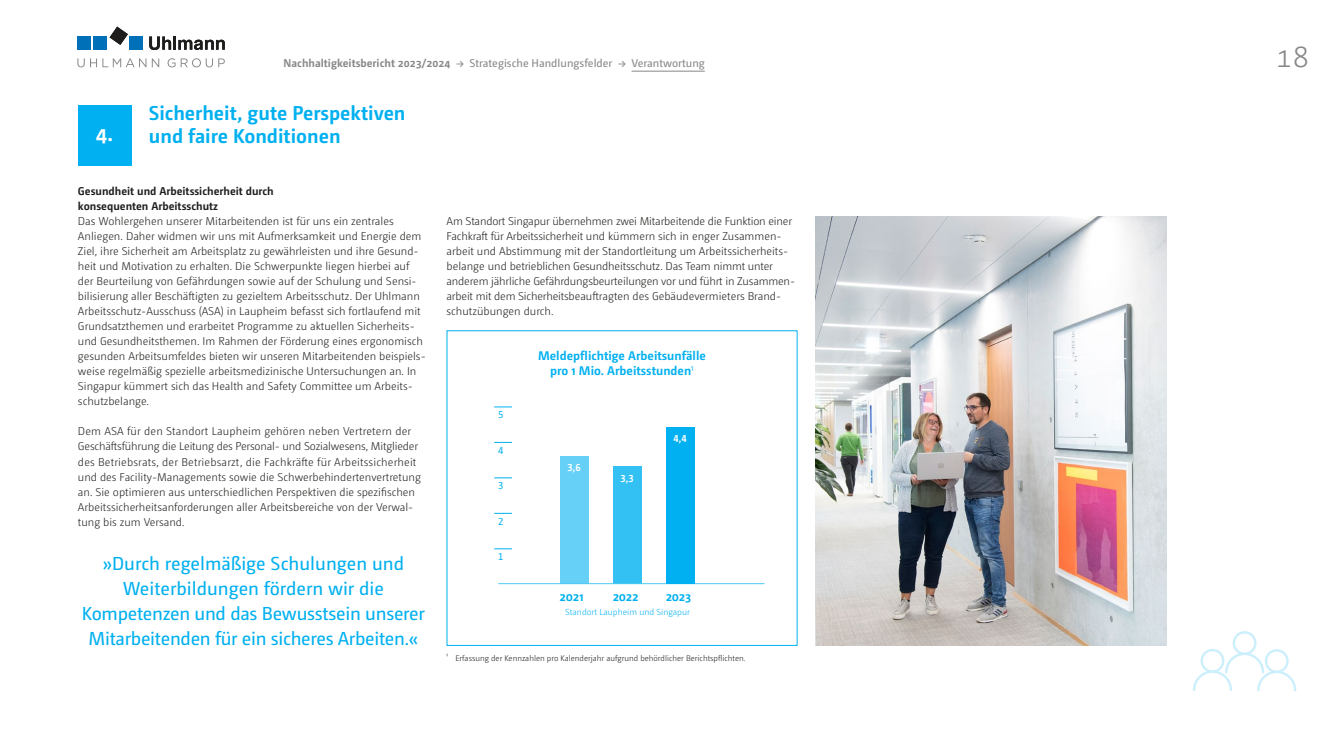
<style>
.page{position:relative;width:1322px;height:745px;background:#fff}
.page>*{position:absolute;margin:0;border:0;box-sizing:border-box;transform-origin:0 0}
.t1{font:300 31.25px "Camingo Dos Pro";color:#878787}
.t2{font:700 22px "Camingo Dos Pro";color:#fff}
.t3{font:700 20px/22.5px "Camingo Dos Pro";color:#00b0f0}
.t4{font:18.75px/25px "Camingo Dos Pro";letter-spacing:-.015em;color:#00b0f0;text-align:center}
.t5{font:700 12.5px/15px "Camingo Dos Pro";color:#00b0f0;text-align:center}
.t6{font:300 11.25px/15px "Camingo Dos Pro";color:#1d1d1b}
.t7{font:11.25px "Camingo Dos Pro";color:#878787}
.t8{font:700 11.25px/15px "Camingo Dos Pro";color:#1d1d1b}
.t9{font:700 10px "Camingo Dos Pro";color:#fff}
.t10{font:10px "Camingo Dos Pro";color:#00b0f0}
.t11{font:300 8.75px "Camingo Dos Pro";color:#00b0f0}
.t12{font:300 8.12px "Camingo Dos Pro";color:#1d1d1b}
.s1{font-weight:700}
.s2{font-weight:300}
</style>
<div class="page">
<hr style="left:631px;top:71px;width:74px;height:1px;background:#878787">
<svg style="left:110px;top:27px;width:18px;height:18px"></svg>
<div style="left:77px;top:36px;width:14px;height:14px;background:#0070b8"></div>
<div style="left:94px;top:36px;width:13px;height:14px;background:#0070b8"></div>
<div style="left:129px;top:36px;width:14px;height:14px;background:#0070b8"></div>
<svg style="left:149px;top:36px;width:76px;height:14px"></svg>
<svg style="left:77px;top:58px;width:148px;height:9px"></svg>
<div style="left:1200px;top:648px;width:24px;height:24px;border:2px solid #cceffc;border-radius:50%"></div>
<div style="left:1232px;top:630px;width:24px;height:24px;border:2px solid #cceffc;border-radius:50%"></div>
<div style="left:1264px;top:648px;width:24px;height:24px;border:2px solid #cceffc;border-radius:50%"></div>
<svg style="left:1193px;top:651px;width:104px;height:41px"></svg>
<img style="left:815px;top:216px;width:351px;height:429px">
<div style="left:560px;top:456px;width:28px;height:127px;background:#66d0f6"></div>
<div style="left:613px;top:466px;width:28px;height:117px;background:#33c0f3"></div>
<svg style="left:494px;top:406px;width:18px;height:1px"></svg>
<svg style="left:494px;top:442px;width:18px;height:1px"></svg>
<svg style="left:494px;top:477px;width:18px;height:1px"></svg>
<svg style="left:494px;top:512px;width:18px;height:1px"></svg>
<svg style="left:494px;top:548px;width:18px;height:1px"></svg>
<div style="left:78px;top:105px;width:53px;height:60px;background:#00b0f0"></div>
<hr style="left:498px;top:583px;width:266px;height:1px;background:#4dc8f5">
<div style="left:666px;top:427px;width:28px;height:156px;background:#00b0f0"></div>
<h2 class="t2" style="left:96px;top:119px;width:19px">4.</h2>
<p class="t7" style="left:283px;top:57px;width:423px"><span class="s1">Nachhaltigkeitsbericht 2023/2024</span> → Strategische Handlungsfelder → Verantwortung</p>
<h3 class="t3" style="left:149px;top:102px;width:258px">Sicherheit, gute Perspektiven und faire Konditionen</h3>
<p class="t8" style="left:78px;top:183px;width:197px">Gesundheit und Arbeitssicherheit durch konsequenten Arbeitsschutz</p>
<p class="t6" style="left:78px;top:214px;width:349px">Das Wohlergehen unserer Mitarbeitenden ist für uns ein zentrales Anliegen. Daher widmen wir uns mit Aufmerksamkeit und Energie dem Ziel, ihre Sicherheit am Arbeitsplatz zu gewährleisten und ihre Gesund&shy;heit und Motivation zu erhalten. Die Schwerpunkte liegen hierbei auf der Beurteilung von Gefährdungen sowie auf der Schulung und Sensi&shy;bilisierung aller Beschäftigten zu gezieltem Arbeitsschutz. Der Uhlmann Arbeitsschutz-Ausschuss (ASA) in Laupheim befasst sich fortlaufend mit Grundsatzthemen und erarbeitet Programme zu aktuellen Sicherheits&shy;und Gesundheitsthemen. Im Rahmen der Förderung eines ergonomisch gesunden Arbeitsumfeldes bieten wir unseren Mitarbeitenden beispiels&shy;weise regelmäßig spezielle arbeitsmedizinische Untersuchungen an. In Singapur kümmert sich das Health and Safety Committee um Arbeits&shy;schutzbelange.</p>
<p class="t6" style="left:78px;top:424px;width:344px">Dem ASA für den Standort Laupheim gehören neben Vertretern der Geschäftsführung die Leitung des Personal- und Sozialwesens, Mitglieder des Betriebsrats, der Betriebsarzt, die Fachkräfte für Arbeitssicherheit und des Facility-Managements sowie die Schwerbehindertenvertretung an. Sie optimieren aus unterschiedlichen Perspektiven die spezifischen Arbeitssicherheitsanforderungen aller Arbeitsbereiche von der Verwal&shy;tung bis zum Versand.</p>
<h3 class="t4" style="left:82px;top:550px;width:344px">»Durch regelmäßige Schulungen und Weiterbildungen fördern wir die Kompetenzen und das Bewusstsein unserer Mitarbeitenden für ein sicheres Arbeiten.«</h3>
<p class="t6" style="left:446px;top:214px;width:350px">Am Standort Singapur übernehmen zwei Mitarbeitende die Funktion einer Fachkraft für Arbeitssicherheit und kümmern sich in enger Zusammen&shy;arbeit und Abstimmung mit der Standortleitung um Arbeitssicherheits&shy;belange und betrieblichen Gesundheitsschutz. Das Team nimmt unter anderem jährliche Gefährdungsbeurteilungen vor und führt in Zusammen&shy;arbeit mit dem Sicherheitsbeauftragten des Gebäudevermieters Brand&shy;schutzübungen durch.</p>
<p class="t5" style="left:538px;top:348px;width:169px">Meldepflichtige Arbeitsunfälle pro 1 Mio. Arbeitsstunden<span class="s2">¹</span></p>
<p class="t10" style="left:498px;top:408px;width:7px">5</p>
<p class="t10" style="left:498px;top:444px;width:7px">4</p>
<p class="t10" style="left:498px;top:479px;width:7px">3</p>
<p class="t10" style="left:498px;top:515px;width:7px">2</p>
<p class="t10" style="left:498px;top:550px;width:7px">1</p>
<p class="t9" style="left:567px;top:461px;width:15px">3,6</p>
<p class="t9" style="left:620px;top:471px;width:15px">3,3</p>
<p class="t9" style="left:673px;top:432px;width:15px">4,4</p>
<p class="t5" style="left:560px;top:588px;width:25px">2021</p>
<p class="t5" style="left:613px;top:588px;width:27px">2022</p>
<p class="t5" style="left:666px;top:588px;width:27px">2023</p>
<p class="t11" style="left:565px;top:606px;width:126px">Standort Laupheim und Singapur</p>
<p class="t12" style="left:446px;top:652px;width:301px"><sup>¹</sup> Erfassung der Kennzahlen pro Kalenderjahr aufgrund behördlicher Berichtspflichten.</p>
<h1 class="t1" style="left:1276px;top:39px;width:35px">18</h1>
</div>
